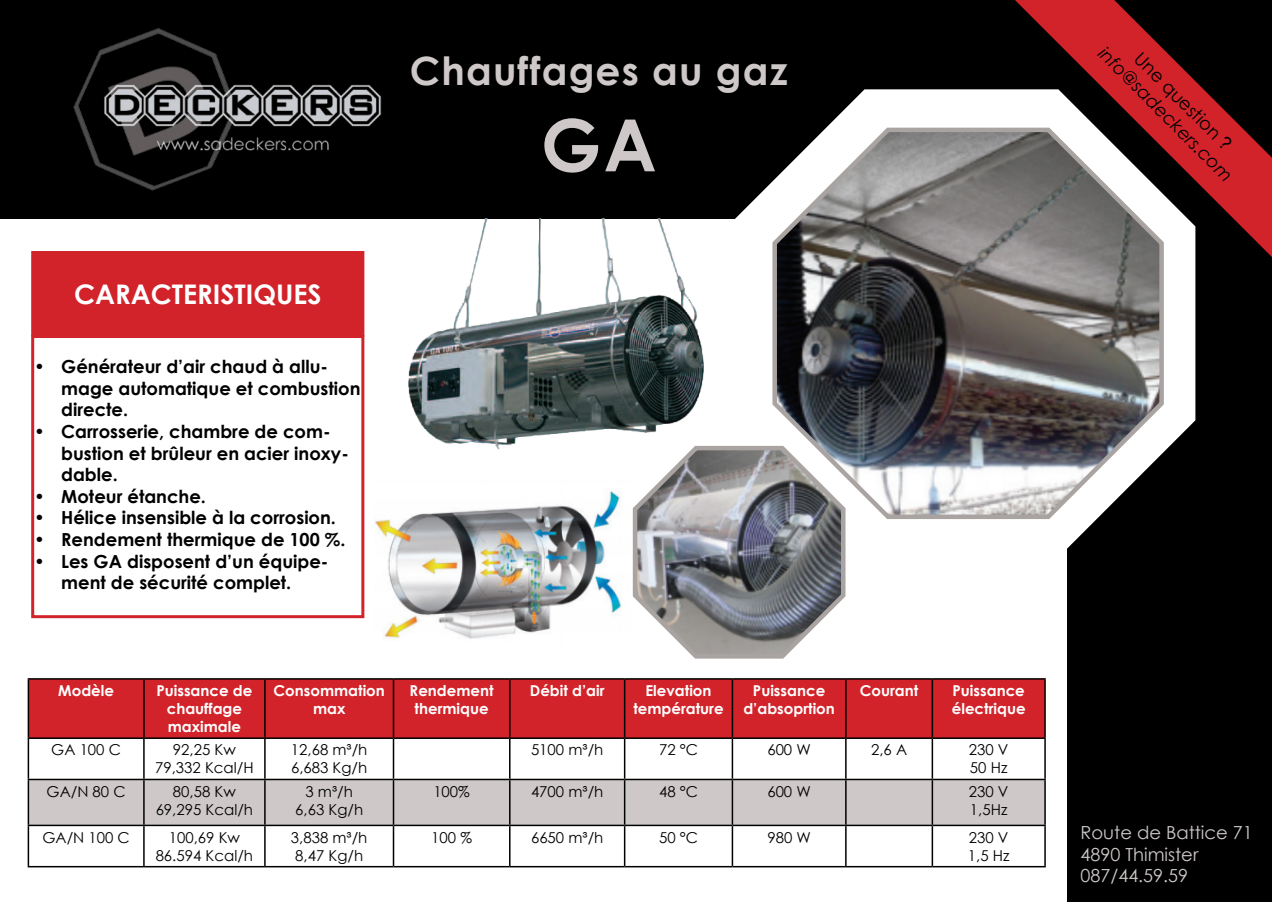
<style>
.page{position:relative;width:1272px;height:902px;background:#fff}
.page>*{position:absolute;margin:0;border:0;box-sizing:border-box;transform-origin:0 0}
.t1{font:700 72px "Century Gothic";color:#cec9c8}
.t2{font:700 39px "Century Gothic";letter-spacing:.03em;color:#cec9c8}
.t3{font:700 27px "Century Gothic";color:#fff}
.t4{font:700 18px/21.6px "Century Gothic";color:#000}
.t5{font:italic 18px/21.6px "Century Gothic";color:#000;text-align:center}
.t6{font:18px/21.6px "Century Gothic";color:#cec9c8}
.t7{font:15px/18px "Century Gothic";color:#000}
.t8{font:700 15px/18px "Century Gothic";color:#fff;text-align:center}
.s1{font-style:normal}
.s2{font-family:"Arial";font-style:normal}
</style>
<div class="page">
<div style="left:1067px;top:218px;width:204px;height:683px;background:#000"></div>
<div style="left:0;top:0;width:1271px;height:218px;background:#000"></div>
<img style="left:73px;top:28px;width:309px;height:163px">
<svg style="left:736px;top:89px;width:459px;height:460px;fill:#fff"></svg>
<svg style="left:770px;top:123px;width:395px;height:398px;background:#787677"></svg>
<svg style="left:971px;top:0;width:300px;height:292px"></svg>
<div style="left:31px;top:335px;width:333px;height:283px;border:3px solid #d2232a"></div>
<div style="left:32px;top:252px;width:331px;height:84px;background:#d2232a"></div>
<div style="left:31px;top:251px;width:333px;height:85px;border:2px solid #d2232a"></div>
<div style="left:29px;top:679px;width:1015px;height:58px;background:#d2232a"></div>
<div style="left:29px;top:780px;width:1015px;height:44px;background:#cec9c8"></div>
<hr style="left:28px;top:678px;width:116px;height:1px;background:#000">
<hr style="left:28px;top:679px;width:1px;height:58px;background:#000">
<hr style="left:144px;top:678px;width:121px;height:1px;background:#000">
<hr style="left:143px;top:679px;width:2px;height:58px;background:#000">
<hr style="left:265px;top:678px;width:128px;height:1px;background:#000">
<hr style="left:264px;top:679px;width:2px;height:58px;background:#000">
<hr style="left:393px;top:678px;width:117px;height:1px;background:#000">
<hr style="left:393px;top:679px;width:1px;height:58px;background:#000">
<hr style="left:510px;top:678px;width:114px;height:1px;background:#000">
<hr style="left:509px;top:679px;width:1px;height:58px;background:#000">
<hr style="left:624px;top:678px;width:108px;height:1px;background:#000">
<hr style="left:624px;top:679px;width:1px;height:58px;background:#000">
<hr style="left:732px;top:678px;width:113px;height:1px;background:#000">
<hr style="left:731px;top:679px;width:2px;height:58px;background:#000">
<hr style="left:845px;top:678px;width:87px;height:1px;background:#000">
<hr style="left:845px;top:679px;width:1px;height:58px;background:#000">
<hr style="left:932px;top:678px;width:113px;height:1px;background:#000">
<hr style="left:931px;top:679px;width:2px;height:58px;background:#000">
<hr style="left:1044px;top:679px;width:1px;height:58px;background:#000">
<hr style="left:28px;top:737px;width:116px;height:1px;background:#000">
<hr style="left:28px;top:738px;width:1px;height:40px;background:#000">
<hr style="left:144px;top:737px;width:121px;height:1px;background:#000">
<hr style="left:143px;top:738px;width:2px;height:40px;background:#000">
<hr style="left:265px;top:737px;width:128px;height:1px;background:#000">
<hr style="left:264px;top:738px;width:2px;height:40px;background:#000">
<hr style="left:393px;top:737px;width:117px;height:1px;background:#000">
<hr style="left:393px;top:738px;width:1px;height:40px;background:#000">
<hr style="left:510px;top:737px;width:114px;height:1px;background:#000">
<hr style="left:509px;top:738px;width:1px;height:40px;background:#000">
<hr style="left:624px;top:737px;width:108px;height:1px;background:#000">
<hr style="left:624px;top:738px;width:1px;height:40px;background:#000">
<hr style="left:732px;top:737px;width:113px;height:1px;background:#000">
<hr style="left:731px;top:738px;width:2px;height:40px;background:#000">
<hr style="left:845px;top:737px;width:87px;height:1px;background:#000">
<hr style="left:845px;top:738px;width:1px;height:40px;background:#000">
<hr style="left:932px;top:737px;width:113px;height:1px;background:#000">
<hr style="left:931px;top:738px;width:2px;height:40px;background:#000">
<hr style="left:1044px;top:738px;width:1px;height:40px;background:#000">
<hr style="left:28px;top:778px;width:116px;height:2px;background:#000">
<hr style="left:28px;top:780px;width:1px;height:44px;background:#000">
<hr style="left:144px;top:778px;width:121px;height:2px;background:#000">
<hr style="left:143px;top:780px;width:2px;height:44px;background:#000">
<hr style="left:265px;top:778px;width:128px;height:2px;background:#000">
<hr style="left:264px;top:780px;width:2px;height:44px;background:#000">
<hr style="left:393px;top:778px;width:117px;height:2px;background:#000">
<hr style="left:393px;top:780px;width:1px;height:44px;background:#000">
<hr style="left:510px;top:778px;width:114px;height:2px;background:#000">
<hr style="left:509px;top:780px;width:1px;height:44px;background:#000">
<hr style="left:624px;top:778px;width:108px;height:2px;background:#000">
<hr style="left:624px;top:780px;width:1px;height:44px;background:#000">
<hr style="left:732px;top:778px;width:113px;height:2px;background:#000">
<hr style="left:731px;top:780px;width:2px;height:44px;background:#000">
<hr style="left:845px;top:778px;width:87px;height:2px;background:#000">
<hr style="left:845px;top:780px;width:1px;height:44px;background:#000">
<hr style="left:932px;top:778px;width:113px;height:2px;background:#000">
<hr style="left:931px;top:780px;width:2px;height:44px;background:#000">
<hr style="left:1044px;top:780px;width:1px;height:44px;background:#000">
<hr style="left:28px;top:824px;width:116px;height:2px;background:#000">
<hr style="left:28px;top:826px;width:1px;height:39px;background:#000">
<hr style="left:144px;top:824px;width:121px;height:2px;background:#000">
<hr style="left:143px;top:826px;width:2px;height:39px;background:#000">
<hr style="left:265px;top:824px;width:128px;height:2px;background:#000">
<hr style="left:264px;top:826px;width:2px;height:39px;background:#000">
<hr style="left:393px;top:824px;width:117px;height:2px;background:#000">
<hr style="left:393px;top:826px;width:1px;height:39px;background:#000">
<hr style="left:510px;top:824px;width:114px;height:2px;background:#000">
<hr style="left:509px;top:826px;width:1px;height:39px;background:#000">
<hr style="left:624px;top:824px;width:108px;height:2px;background:#000">
<hr style="left:624px;top:826px;width:1px;height:39px;background:#000">
<hr style="left:732px;top:824px;width:113px;height:2px;background:#000">
<hr style="left:731px;top:826px;width:2px;height:39px;background:#000">
<hr style="left:845px;top:824px;width:87px;height:2px;background:#000">
<hr style="left:845px;top:826px;width:1px;height:39px;background:#000">
<hr style="left:932px;top:824px;width:113px;height:2px;background:#000">
<hr style="left:931px;top:826px;width:2px;height:39px;background:#000">
<hr style="left:1044px;top:826px;width:1px;height:39px;background:#000">
<hr style="left:28px;top:865px;width:116px;height:2px;background:#000">
<hr style="left:144px;top:865px;width:121px;height:2px;background:#000">
<hr style="left:265px;top:865px;width:128px;height:2px;background:#000">
<hr style="left:393px;top:865px;width:117px;height:2px;background:#000">
<hr style="left:510px;top:865px;width:114px;height:2px;background:#000">
<hr style="left:624px;top:865px;width:108px;height:2px;background:#000">
<hr style="left:732px;top:865px;width:113px;height:2px;background:#000">
<hr style="left:845px;top:865px;width:87px;height:2px;background:#000">
<hr style="left:932px;top:865px;width:113px;height:2px;background:#000">
<img style="left:375px;top:218px;width:361px;height:232px">
<svg style="left:630px;top:441px;width:217px;height:218px"></svg>
<img style="left:375px;top:491px;width:247px;height:148px">
<h3 class="t3" style="left:74px;top:273px;width:249px">CARACTERISTIQUES</h3>
<p class="t4" style="left:61px;top:355px;width:301px;text-indent:-27px">• Générateur d’air chaud à allu&shy;mage automatique et combustion directe.</p>
<p class="t4" style="left:61px;top:420px;width:289px;text-indent:-27px">• Carrosserie, chambre de com&shy;bustion et brûleur en acier inoxy&shy;dable.</p>
<p class="t4" style="left:34px;top:484px;width:173px">• Moteur étanche.</p>
<p class="t4" style="left:34px;top:506px;width:303px">• Hélice insensible à la corrosion.</p>
<p class="t4" style="left:34px;top:528px;width:313px">• Rendement thermique de 100 %.</p>
<p class="t4" style="left:34px;top:549px;width:296px;text-align:center">• Les GA disposent d’un équipe&shy;ment de sécurité complet.</p>
<h2 class="t2" style="left:410px;top:41px;width:379px">Chauffages au gaz</h2>
<h1 class="t1" style="left:541px;top:90px;width:117px">GA</h1>
<p class="t8" style="left:58px;top:681px;width:57px">Modèle</p>
<p class="t8" style="left:156px;top:681px;width:97px">Puissance de chauffage maximale</p>
<p class="t8" style="left:273px;top:681px;width:113px">Consommation max</p>
<p class="t8" style="left:409px;top:681px;width:85px">Rendement thermique</p>
<p class="t8" style="left:530px;top:681px;width:76px">Débit d’air</p>
<p class="t8" style="left:633px;top:681px;width:92px">Elevation température</p>
<p class="t8" style="left:743px;top:681px;width:93px">Puissance d’absoprtion</p>
<p class="t8" style="left:859px;top:681px;width:60px">Courant</p>
<p class="t8" style="left:951px;top:681px;width:75px;text-align:left">Puissance électrique</p>
<p class="t7" style="left:51px;top:740px;width:71px">GA 100 C</p>
<p class="t7" style="left:155px;top:740px;width:100px;text-align:center">92,25 Kw<br>79,332 Kcal/H</p>
<p class="t7" style="left:291px;top:740px;width:78px">12,68 m³/h<br>6,683 Kg/h</p>
<p class="t7" style="left:531px;top:740px;width:74px">5100 m³/h</p>
<p class="t7" style="left:659px;top:740px;width:40px">72 °C</p>
<p class="t7" style="left:767px;top:740px;width:45px">600 W</p>
<p class="t7" style="left:871px;top:740px;width:38px">2,6 A</p>
<p class="t7" style="left:968px;top:740px;width:41px">230 V<br>50 Hz</p>
<p class="t7" style="left:47px;top:782px;width:80px">GA/N 80 C</p>
<p class="t7" style="left:156px;top:782px;width:99px;text-align:center">80,58 Kw<br>69,295 Kcal/h</p>
<p class="t7" style="left:295px;top:782px;width:69px;text-align:center">3 m³/h<br>6,63 Kg/h</p>
<p class="t7" style="left:433px;top:782px;width:38px">100%</p>
<p class="t7" style="left:531px;top:782px;width:74px">4700 m³/h</p>
<p class="t7" style="left:659px;top:782px;width:40px">48 °C</p>
<p class="t7" style="left:767px;top:782px;width:45px">600 W</p>
<p class="t7" style="left:968px;top:782px;width:41px">230 V<br>1,5Hz</p>
<p class="t7" style="left:42px;top:827px;width:89px">GA/N 100 C</p>
<p class="t7" style="left:156px;top:827px;width:99px;text-align:center">100,69 Kw<br>86.594 Kcal/h</p>
<p class="t7" style="left:291px;top:827px;width:78px">3,838 m³/h<br>8,47 Kg/h</p>
<p class="t7" style="left:431px;top:827px;width:42px">100 %</p>
<p class="t7" style="left:531px;top:827px;width:74px">6650 m³/h</p>
<p class="t7" style="left:659px;top:827px;width:40px">50 °C</p>
<p class="t7" style="left:767px;top:827px;width:45px">980 W</p>
<p class="t7" style="left:967px;top:827px;width:43px">230 V<br>1,5 Hz</p>
<p class="t5" style="left:1118px;top:27px;width:183px;rotate:45deg"><span class="s1">Une question</span> <span class="s2">? </span>info@sadeckers.com</p>
<p class="t5" style="left:1124px;top:27px;width:183px;rotate:45deg"><span class="s1">Une question</span> <span class="s2">? </span>info@sadeckers.com</p>
<p class="t6" style="left:1080px;top:821px;width:174px">Route de Battice 71<br>4890 Thimister<br>087/44.59.59</p>
</div>
